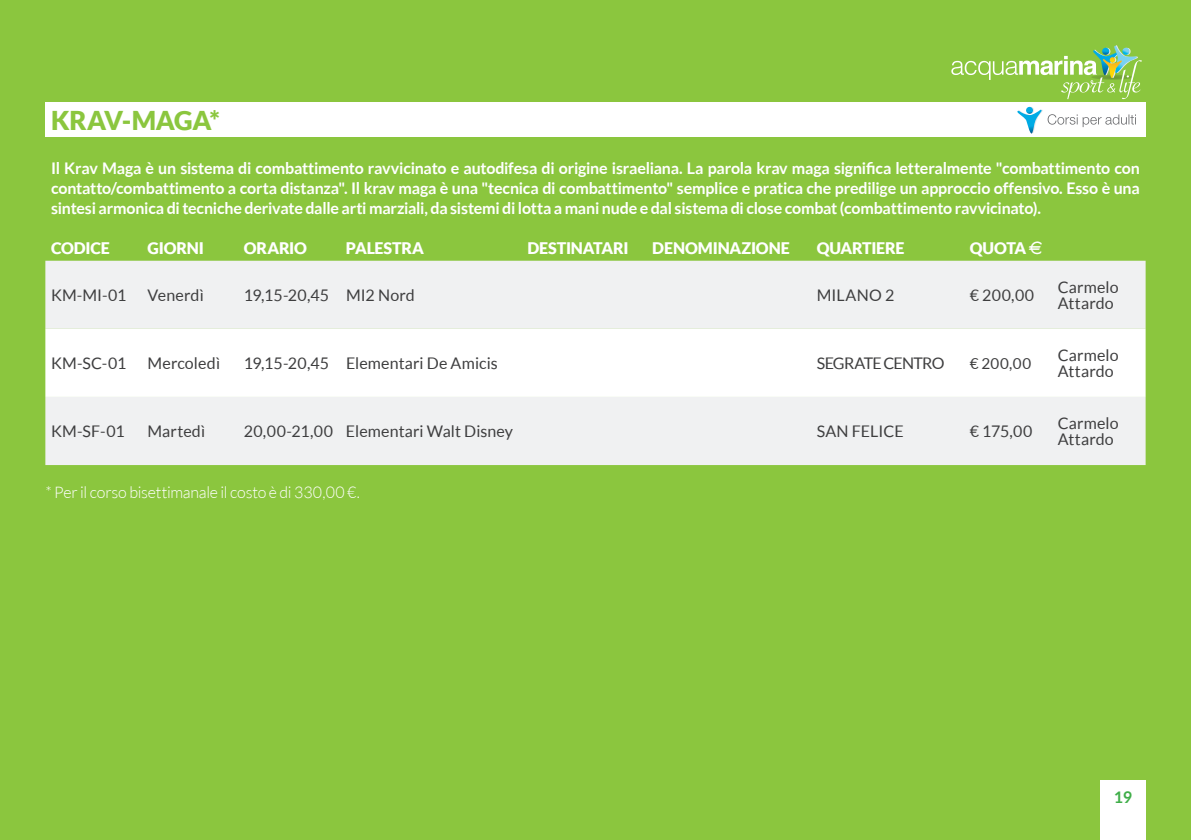
<style>
.page{position:relative;width:1191px;height:840px;background:#fff}
.page>*{position:absolute;margin:0;border:0;box-sizing:border-box;transform-origin:0 0}
.t1{font:900 26px "Lato";letter-spacing:-.01em;color:#8bc63e}
.t2{font:700 16px/20px "Lato";letter-spacing:-.015em;color:#fff;text-align:justify}
.t3{font:16px/16px "Lato";letter-spacing:.005em;color:#3e3e3f}
.t4{font:900 16px "Lato";letter-spacing:-.01em;color:#fff}
.t5{font:300 16px "Lato";letter-spacing:-.015em;color:#fff}
.t6{font:16px "Lato";letter-spacing:-.04em;color:#3e3e3f}
.t7{font:700 16px "Lato";color:#40ae49}
.t8{font:15.2px "Lato";color:#3e3e3f}
.s1{font-family:"Euro font";font-weight:400}
</style>
<div class="page">
<div style="left:0;top:0;width:1191px;height:839px;background:#8bc63e"></div>
<div style="left:1100px;top:780px;width:45px;height:59px;background:#fff"></div>
<svg style="left:951px;top:45px;width:190px;height:54px"></svg>
<div style="left:45px;top:102px;width:1100px;height:34px;background:#fff"></div>
<div style="left:45px;top:260px;width:1100px;height:205px;background:#f0f1f2"></div>
<div style="left:45px;top:328px;width:1100px;height:69px;background:#fff"></div>
<svg style="left:1017px;top:107px;width:119px;height:27px"></svg>
<h1 class="t1" style="left:51px;top:105px;width:170px">KRAV-MAGA*</h1>
<p class="t2" style="left:51px;top:157px;width:1090px">Il Krav Maga è un sistema di combattimento ravvicinato e autodifesa di origine israeliana. La parola krav maga significa letteralmente "combattimento con contatto/combattimento a corta distanza". Il krav maga è una "tecnica di combattimento" semplice e pratica che predilige un approccio offensivo. Esso è una sintesi armonica di tecniche derivate dalle arti marziali, da sistemi di lotta a mani nude e dal sistema di close combat (combattimento ravvicinato).</p>
<p class="t4" style="left:51px;top:239px;width:60px">CODICE</p>
<p class="t4" style="left:147px;top:239px;width:58px">GIORNI</p>
<p class="t4" style="left:244px;top:239px;width:65px">ORARIO</p>
<p class="t4" style="left:346px;top:239px;width:80px">PALESTRA</p>
<p class="t4" style="left:527px;top:239px;width:102px">DESTINATARI</p>
<p class="t4" style="left:652px;top:239px;width:139px">DENOMINAZIONE</p>
<p class="t4" style="left:816px;top:239px;width:89px">QUARTIERE</p>
<p class="t4" style="left:969px;top:239px;width:75px">QUOTA <span class="s1">K</span></p>
<p class="t3" style="left:51px;top:287px;width:77px">KM-MI-01</p>
<p class="t3" style="left:147px;top:287px;width:58px">Venerdì</p>
<p class="t3" style="left:244px;top:287px;width:172px">19,15-20,45 MI2 Nord</p>
<p class="t3" style="left:816px;top:287px;width:79px">MILANO 2</p>
<p class="t3" style="left:969px;top:287px;width:66px">€ 200,00</p>
<p class="t3" style="left:1057px;top:279px;width:62px">Carmelo<br>Attardo</p>
<p class="t3" style="left:51px;top:355px;width:77px">KM-SC-01</p>
<p class="t3" style="left:147px;top:355px;width:74px">Mercoledì</p>
<p class="t3" style="left:244px;top:355px;width:255px">19,15-20,45 Elementari De Amicis</p>
<p class="t6" style="left:816px;top:354px;width:129px">SEGRATE CENTRO</p>
<p class="t8" style="left:969px;top:355px;width:63px">€ 200,00</p>
<p class="t3" style="left:1057px;top:347px;width:62px">Carmelo<br>Attardo</p>
<p class="t3" style="left:51px;top:423px;width:75px">KM-SF-01</p>
<p class="t3" style="left:147px;top:423px;width:59px">Martedì</p>
<p class="t3" style="left:244px;top:423px;width:271px">20,00-21,00 Elementari Walt Disney</p>
<p class="t3" style="left:816px;top:423px;width:89px">SAN FELICE</p>
<p class="t3" style="left:969px;top:423px;width:64px">€ 175,00</p>
<p class="t3" style="left:1057px;top:415px;width:62px">Carmelo<br>Attardo</p>
<p class="t5" style="left:45px;top:483px;width:316px">* Per il corso bisettimanale il costo è di 330,00 €.</p>
<p class="t7" style="left:1114px;top:787px;width:20px">19</p>
</div>
